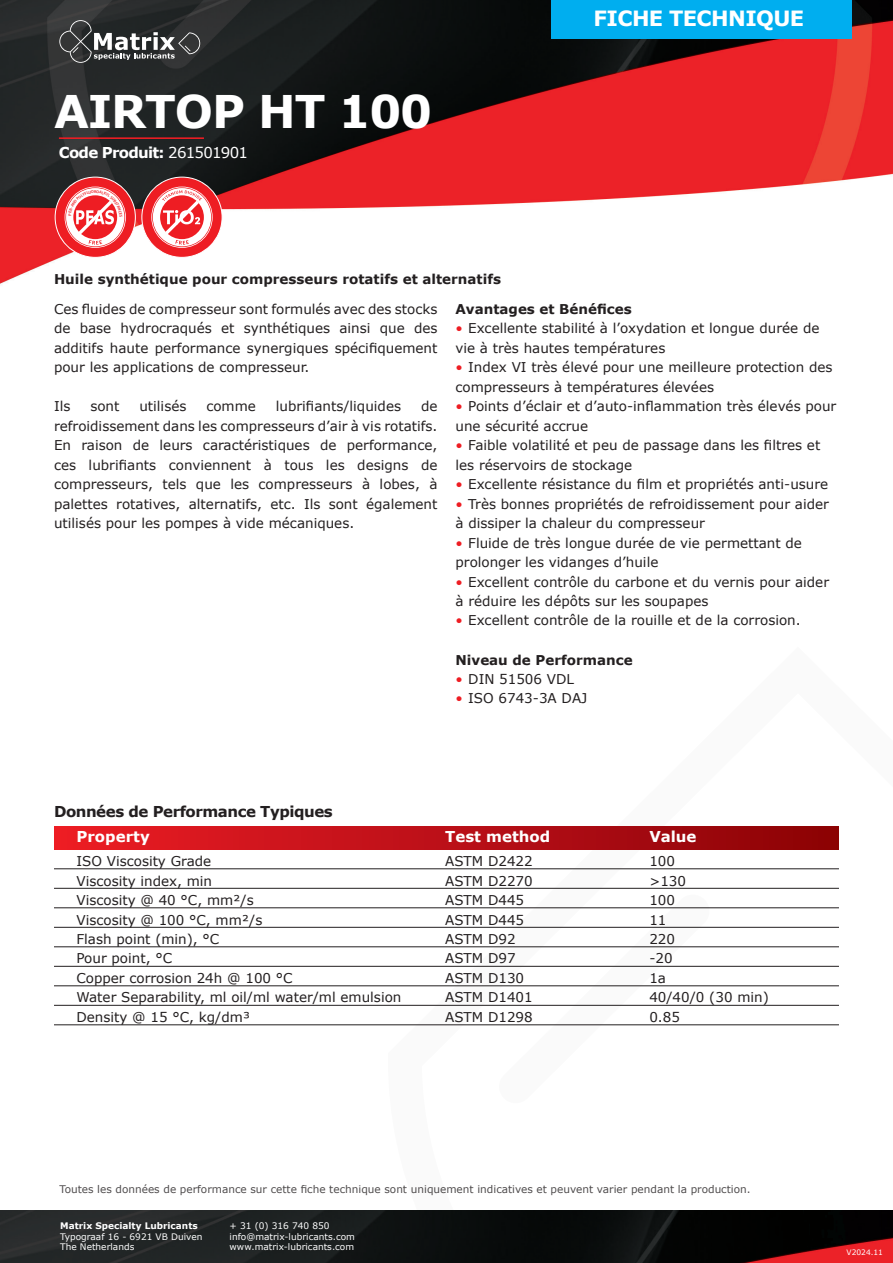
<style>
.page{position:relative;width:893px;height:1263px;background:#fff}
.page>*{position:absolute;margin:0;border:0;box-sizing:border-box;transform-origin:0 0}
.t1{font:700 45px "Verdana";letter-spacing:-.025em;color:#fff}
.t2{font:700 21px "Verdana";letter-spacing:-.03em;color:#fff}
.t3{font:700 15px "Verdana";letter-spacing:-.03em;color:#231f20}
.t4{font:700 15px "Verdana";color:#fff}
.t5{font:700 15px "Verdana";letter-spacing:-.05em;color:#fff}
.t6{font:13.5px/19.5px "Verdana";color:#231f20}
.t7{font:700 13.5px "Verdana";color:#231f20}
.t8{font:10.5px "Verdana";color:#231f20}
.t9{font:9px/10.5px "Verdana";color:#fff}
.t10{font:700 9px "Verdana";color:#fff}
.t11{font:7.5px "Verdana";color:#fff}
.s1{font-weight:400}
.s2{color:#ee1d23}
</style>
<div class="page">
<img style="left:0;top:0;width:893px;height:284px">
<svg style="left:388px;top:869px;width:505px;height:342px"></svg>
<div style="left:551px;top:0;width:301px;height:38px;background:#00aeef"></div>
<svg style="left:59px;top:20px;width:141px;height:43px;background:#4f5152"></svg>
<img style="left:0;top:1211px;width:893px;height:52px">
<div style="left:54px;top:826px;width:785px;height:24px;background:linear-gradient(to right,#ec1d26,#8a0207)"></div>
<hr style="left:54px;top:868px;width:785px;height:1px;background:#231f20">
<hr style="left:54px;top:888px;width:785px;height:1px;background:#231f20">
<hr style="left:54px;top:907px;width:785px;height:1px;background:#231f20">
<hr style="left:54px;top:927px;width:785px;height:1px;background:#231f20">
<hr style="left:54px;top:946px;width:785px;height:1px;background:#231f20">
<hr style="left:54px;top:966px;width:785px;height:1px;background:#231f20">
<hr style="left:54px;top:985px;width:785px;height:1px;background:#231f20">
<hr style="left:54px;top:1005px;width:785px;height:1px;background:#231f20">
<hr style="left:54px;top:1024px;width:785px;height:1px;background:#231f20">
<hr style="left:59px;top:137px;width:145px;height:2px;background:#ee1d23">
<svg style="left:55px;top:177px;width:168px;height:81px"></svg>
<h1 class="t1" style="left:54px;top:83px;width:380px">AIRTOP HT 100</h1>
<p class="t5" style="left:59px;top:143px;width:191px">Code Produit: <span class="s1">261501901</span></p>
<p class="t7" style="left:54px;top:270px;width:448px">Huile synthétique pour compresseurs rotatifs et alternatifs</p>
<h2 class="t2" style="left:594px;top:5px;width:212px">FICHE TECHNIQUE</h2>
<p class="t6" style="left:54px;top:299px;width:385px;text-align:justify">Ces fluides de compresseur sont formulés avec des stocks de base hydrocraqués et synthétiques ainsi que des additifs haute performance synergiques spécifiquement pour les applications de compresseur.</p>
<p class="t6" style="left:54px;top:397px;width:18px">Ils</p>
<p class="t6" style="left:90px;top:397px;width:31px">sont</p>
<p class="t6" style="left:139px;top:397px;width:49px">utilisés</p>
<p class="t6" style="left:206px;top:397px;width:51px">comme</p>
<p class="t6" style="left:276px;top:397px;width:127px">lubrifiants/liquides</p>
<p class="t6" style="left:54px;top:397px;width:385px;text-align:justify;text-indent:367px">de refroidissement dans les compresseurs d’air à vis rotatifs.<br>En raison de leurs caractéristiques de performance, ces lubrifiants conviennent à tous les designs de compresseurs, tels que les compresseurs à lobes, à palettes rotatives, alternatifs, etc. Ils sont également utilisés pour les pompes à vide mécaniques.</p>
<p class="t7" style="left:455px;top:300px;width:178px">Avantages et Bénéfices</p>
<p class="t6" style="left:455px;top:319px;width:365px"><span class="s2">•</span> Excellente stabilité à l’oxydation et longue durée de vie à très hautes températures</p>
<p class="t6" style="left:455px;top:358px;width:379px"><span class="s2">•</span> Index VI très élevé pour une meilleure protection des compresseurs à températures élevées</p>
<p class="t6" style="left:455px;top:397px;width:382px"><span class="s2">•</span> Points d’éclair et d’auto-inflammation très élevés pour une sécurité accrue</p>
<p class="t6" style="left:455px;top:436px;width:366px"><span class="s2">•</span> Faible volatilité et peu de passage dans les filtres et les réservoirs de stockage</p>
<p class="t6" style="left:455px;top:475px;width:374px"><span class="s2">•</span> Excellente résistance du film et propriétés anti-usure</p>
<p class="t6" style="left:455px;top:494px;width:375px"><span class="s2">•</span> Très bonnes propriétés de refroidissement pour aider à dissiper la chaleur du compresseur</p>
<p class="t6" style="left:455px;top:533px;width:348px"><span class="s2">•</span> Fluide de très longue durée de vie permettant de prolonger les vidanges d’huile</p>
<p class="t6" style="left:455px;top:572px;width:375px"><span class="s2">•</span> Excellent contrôle du carbone et du vernis pour aider à réduire les dépôts sur les soupapes</p>
<p class="t6" style="left:455px;top:611px;width:347px"><span class="s2">•</span> Excellent contrôle de la rouille et de la corrosion.</p>
<p class="t7" style="left:455px;top:651px;width:179px">Niveau de Performance</p>
<p class="t6" style="left:455px;top:669px;width:120px"><span class="s2">•</span> DIN 51506 VDL</p>
<p class="t6" style="left:455px;top:689px;width:133px"><span class="s2">•</span> ISO 6743-3A DAJ</p>
<p class="t3" style="left:54px;top:801px;width:280px">Données de Performance Typiques</p>
<p class="t4" style="left:76px;top:827px;width:75px">Property</p>
<p class="t4" style="left:445px;top:827px;width:107px">Test method</p>
<p class="t4" style="left:649px;top:827px;width:49px">Value</p>
<p class="t6" style="left:76px;top:851px;width:136px">ISO Viscosity Grade</p>
<p class="t6" style="left:445px;top:851px;width:89px">ASTM D2422</p>
<p class="t6" style="left:649px;top:851px;width:27px">100</p>
<p class="t6" style="left:76px;top:871px;width:137px">Viscosity index, min</p>
<p class="t6" style="left:445px;top:871px;width:89px">ASTM D2270</p>
<p class="t6" style="left:649px;top:871px;width:38px">&gt;130</p>
<p class="t6" style="left:76px;top:890px;width:179px">Viscosity @ 40 °C, mm²/s</p>
<p class="t6" style="left:445px;top:890px;width:81px">ASTM D445</p>
<p class="t6" style="left:649px;top:890px;width:27px">100</p>
<p class="t6" style="left:76px;top:910px;width:187px">Viscosity @ 100 °C, mm²/s</p>
<p class="t6" style="left:445px;top:910px;width:81px">ASTM D445</p>
<p class="t6" style="left:649px;top:910px;width:19px">11</p>
<p class="t6" style="left:76px;top:929px;width:144px">Flash point (min), °C</p>
<p class="t6" style="left:445px;top:929px;width:72px">ASTM D92</p>
<p class="t6" style="left:649px;top:929px;width:27px">220</p>
<p class="t6" style="left:76px;top:949px;width:97px">Pour point, °C</p>
<p class="t6" style="left:445px;top:949px;width:72px">ASTM D97</p>
<p class="t6" style="left:649px;top:949px;width:25px">-20</p>
<p class="t6" style="left:76px;top:968px;width:218px">Copper corrosion 24h @ 100 °C</p>
<p class="t6" style="left:445px;top:968px;width:81px">ASTM D130</p>
<p class="t6" style="left:649px;top:968px;width:18px">1a</p>
<p class="t6" style="left:76px;top:988px;width:326px">Water Separability, ml oil/ml water/ml emulsion</p>
<p class="t6" style="left:445px;top:988px;width:89px">ASTM D1401</p>
<p class="t6" style="left:649px;top:988px;width:121px">40/40/0 (30 min)</p>
<p class="t6" style="left:76px;top:1007px;width:175px">Density @ 15 °C, kg/dm³</p>
<p class="t6" style="left:445px;top:1007px;width:89px">ASTM D1298</p>
<p class="t6" style="left:649px;top:1007px;width:32px">0.85</p>
<p class="t8" style="left:59px;top:1183px;width:693px">Toutes les données de performance sur cette fiche technique sont uniquement indicatives et peuvent varier pendant la production.</p>
<p class="t10" style="left:60px;top:1220px;width:139px">Matrix Specialty Lubricants</p>
<p class="t9" style="left:60px;top:1231px;width:144px">Typograaf 16 - 6921 VB Duiven<br>The Netherlands</p>
<p class="t9" style="left:230px;top:1221px;width:127px">+ 31 (0) 316 740 850 info@matrix-lubricants.com www.matrix-lubricants.com</p>
<p class="t11" style="left:847px;top:1247px;width:38px">V2024.11</p>
</div>
